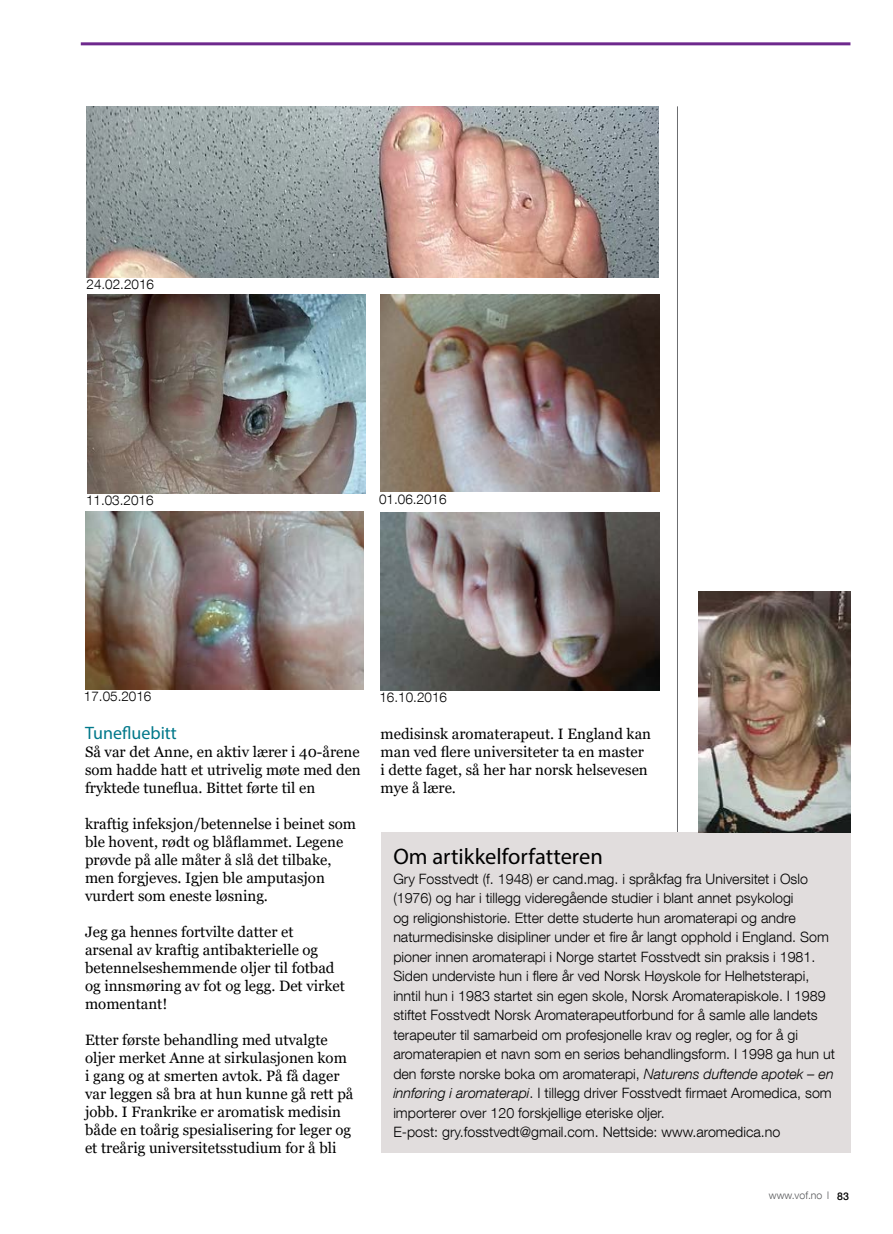
<style>
.page{position:relative;width:893px;height:1234px;background:#fff}
.page>*{position:absolute;margin:0;border:0;box-sizing:border-box;transform-origin:0 0}
.t1{font:22.5px "Myriad Pro";color:#000}
.t2{font:18px "Myriad Pro";color:#00788a}
.t3{font:15px/18px "Georgia";color:#000}
.t4{font:300 14.25px/19.5px "Helvetica Neue LT Com";color:#000}
.t5{font:300 13.5px "Helvetica Neue LT Com";color:#000}
.t6{font:300 10.5px "Helvetica Neue LT Com";color:#58595b}
.s1{font-style:italic}
.s2{font-weight:500;color:#000}
</style>
<div class="page">
<hr style="left:677px;top:106px;width:1px;height:776px;background:#6d6e71">
<hr style="left:81px;top:42px;width:769px;height:3px;background:#6e298d">
<div style="left:381px;top:832px;width:469px;height:320px;background:#e1dddd"></div>
<img style="left:698px;top:591px;width:152px;height:241px">
<img style="left:87px;top:106px;width:571px;height:171px">
<img style="left:85px;top:511px;width:279px;height:178px">
<img style="left:87px;top:294px;width:279px;height:199px">
<img style="left:381px;top:294px;width:278px;height:197px">
<img style="left:381px;top:513px;width:278px;height:177px">
<p class="t5" style="left:87px;top:276px;width:69px">24.02.2016</p>
<p class="t5" style="left:86px;top:491px;width:69px">11.03.2016</p>
<p class="t5" style="left:379px;top:490px;width:69px">01.06.2016</p>
<p class="t5" style="left:84px;top:687px;width:69px">17.05.2016</p>
<p class="t2" style="left:85px;top:721px;width:93px">Tunefluebitt</p>
<p class="t3" style="left:85px;top:742px;width:277px;text-align:justify">Så var det Anne, en aktiv lærer i 40-årene som hadde hatt et utrivelig møte med den fryktede tuneflua. Bittet førte til en</p>
<p class="t3" style="left:85px;top:814px;width:273px">kraftig infeksjon/betennelse i beinet som ble hovent, rødt og blåflammet. Legene prøvde på alle måter å slå det tilbake, men forgjeves. Igjen ble amputasjon vurdert som eneste løsning.</p>
<p class="t3" style="left:85px;top:922px;width:261px">Jeg ga hennes fortvilte datter et arsenal av kraftig antibakterielle og betennelseshemmende oljer til fotbad og innsmøring av fot og legg. Det virket momentant!</p>
<p class="t3" style="left:85px;top:1030px;width:270px">Etter første behandling med utvalgte oljer merket Anne at sirkulasjonen kom i gang og at smerten avtok. På få dager var leggen så bra at hun kunne gå rett på jobb. I Frankrike er aromatisk medisin både en toårig spesialisering for leger og et treårig universitetsstudium for å bli</p>
<p class="t5" style="left:379px;top:689px;width:69px">16.10.2016</p>
<p class="t3" style="left:381px;top:724px;width:272px">medisinsk aromaterapeut. I England kan man ved flere universiteter ta en master i dette faget, så her har norsk helsevesen mye å lære.</p>
<h1 class="t1" style="left:393px;top:842px;width:211px">Om artikkelforfatteren</h1>
<p class="t4" style="left:393px;top:868px;width:443px">Gry Fosstvedt (f. 1948) er cand.mag. i språkfag fra Universitet i Oslo (1976) og har i tillegg videregående studier i blant annet psykologi<br>og religionshistorie. Etter dette studerte hun aromaterapi og andre naturmedisinske disipliner under et fire år langt opphold i England. Som pioner innen aromaterapi i Norge startet Fosstvedt sin praksis i 1981.<br>Siden underviste hun i flere år ved Norsk Høyskole for Helhetsterapi, inntil hun i 1983 startet sin egen skole, Norsk Aromaterapiskole. I 1989 stiftet Fosstvedt Norsk Aromaterapeutforbund for å samle alle landets terapeuter til samarbeid om profesjonelle krav og regler, og for å gi aromaterapien et navn som en seriøs behandlingsform. I 1998 ga hun ut den første norske boka om aromaterapi, <span class="s1">Naturens duftende apotek – en innføring i aromaterapi</span>. I tillegg driver Fosstvedt firmaet Aromedica, som importerer over 120 forskjellige eteriske oljer.<br>E-post: gry.fosstvedt@gmail.com. Nettside: www.aromedica.no</p>
<p class="t6" style="left:769px;top:1188px;width:82px">www.vof.no l <span class="s2">83</span></p>
</div>
